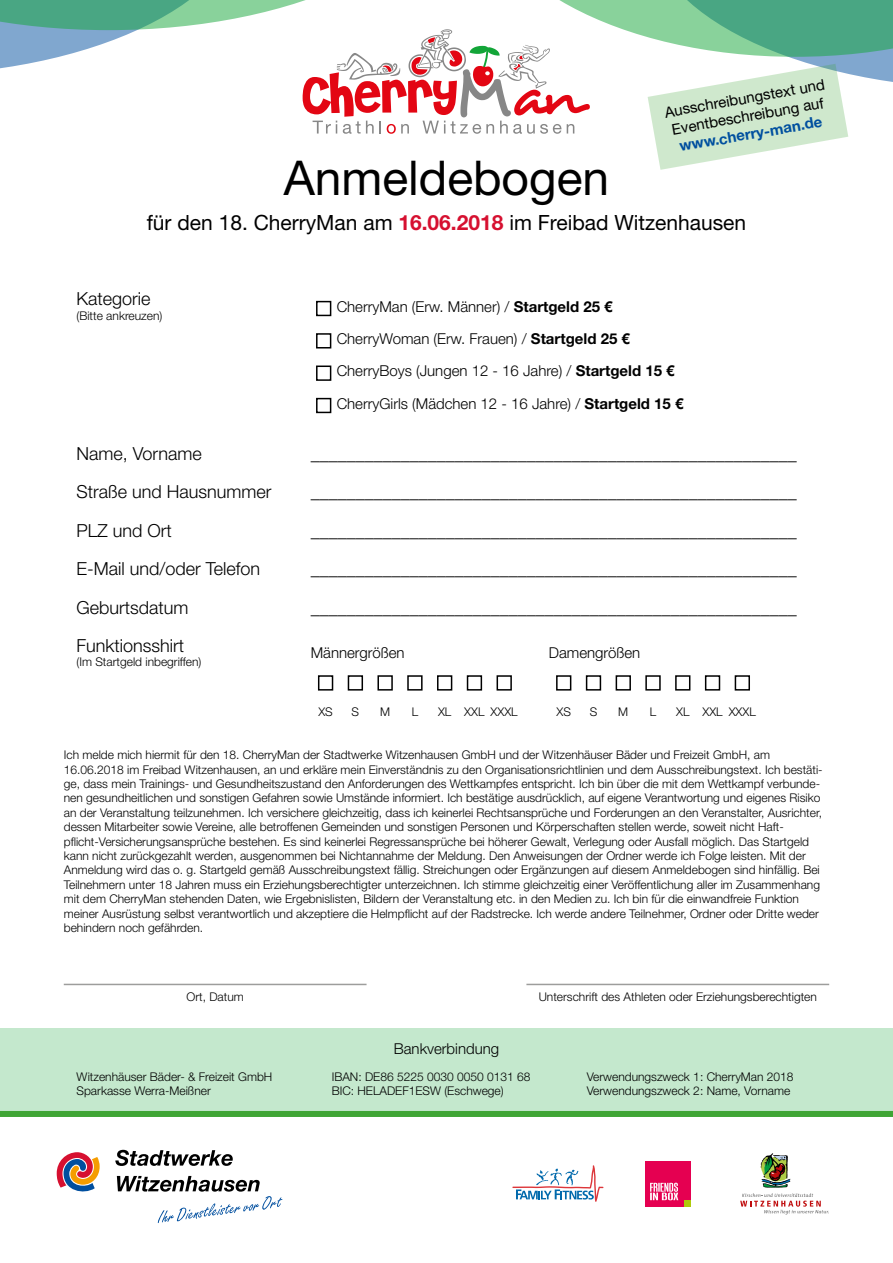
<style>
.page{position:relative;width:893px;height:1263px;background:#fff}
.page>*{position:absolute;margin:0;border:0;box-sizing:border-box;transform-origin:0 0}
.t1{font:48px "Helvetica Neue LT Std";color:#000}
.t2{font:21px "Helvetica Neue LT Std";color:#000}
.t3{font:300 18px "Helvetica Neue LT Std";color:#000}
.t4{font:300 15px/32.4px "Helvetica Neue LT Std";color:#000}
.t5{font:15px/18px "Helvetica Neue LT Std";color:#000}
.t6{font:700 15px "Helvetica Neue LT Std";color:#004f9f}
.t7{font:300 12px/14.4px "Helvetica Neue LT Std";color:#000}
.s1{font-weight:700;color:#d61030}
.s2{font-weight:700}
</style>
<div class="page">
<div style="left:0;top:1028px;width:893px;height:86px;background:#c4e8cd"></div>
<svg style="left:57px;top:1152px;width:43px;height:40px"></svg>
<svg style="left:115px;top:1150px;width:118px;height:16px"></svg>
<svg style="left:117px;top:1176px;width:165px;height:47px"></svg>
<div style="left:316px;top:301px;width:15px;height:15px;border:2px solid #000"></div>
<div style="left:316px;top:333px;width:15px;height:15px;border:2px solid #000"></div>
<div style="left:316px;top:365px;width:15px;height:16px;border:2px solid #000"></div>
<div style="left:316px;top:398px;width:15px;height:15px;border:2px solid #000"></div>
<div style="left:318px;top:675px;width:15px;height:16px;border:2px solid #000"></div>
<div style="left:348px;top:675px;width:15px;height:16px;border:2px solid #000"></div>
<div style="left:377px;top:675px;width:16px;height:16px;border:2px solid #000"></div>
<div style="left:407px;top:675px;width:16px;height:16px;border:2px solid #000"></div>
<div style="left:437px;top:675px;width:15px;height:16px;border:2px solid #000"></div>
<div style="left:467px;top:675px;width:15px;height:16px;border:2px solid #000"></div>
<div style="left:497px;top:675px;width:15px;height:16px;border:2px solid #000"></div>
<div style="left:556px;top:675px;width:15px;height:16px;border:2px solid #000"></div>
<div style="left:586px;top:675px;width:15px;height:16px;border:2px solid #000"></div>
<div style="left:616px;top:675px;width:15px;height:16px;border:2px solid #000"></div>
<div style="left:645px;top:675px;width:16px;height:16px;border:2px solid #000"></div>
<div style="left:675px;top:675px;width:15px;height:16px;border:2px solid #000"></div>
<div style="left:705px;top:675px;width:15px;height:16px;border:2px solid #000"></div>
<div style="left:735px;top:675px;width:15px;height:16px;border:2px solid #000"></div>
<hr style="left:64px;top:984px;width:303px;height:1px;background:#9d9d9c">
<hr style="left:526px;top:984px;width:303px;height:1px;background:#9d9d9c">
<div style="left:0;top:1111px;width:893px;height:6px;background:#3fa535"></div>
<div style="left:645px;top:1161px;width:46px;height:45px;background:#e50051"></div>
<svg style="left:650px;top:1183px;width:28px;height:17px"></svg>
<svg style="left:685px;top:1200px;width:6px;height:6px"></svg>
<svg style="left:740px;top:1193px;width:89px;height:21px"></svg>
<svg style="left:761px;top:1153px;width:29px;height:34px"></svg>
<svg style="left:512px;top:1165px;width:91px;height:37px"></svg>
<svg style="left:0;top:0;width:893px;height:170px"></svg>
<p class="t5" style="left:663px;top:103px;width:164px;rotate:-10deg">Ausschreibungstext und<br>Eventbeschreibung auf</p>
<p class="t6" style="left:678px;top:137px;width:146px;rotate:-10deg">www.cherry-man.de</p>
<h1 class="t1" style="left:284px;top:149px;width:327px">Anmeldebogen</h1>
<h2 class="t2" style="left:147px;top:210px;width:601px">für den 18. CherryMan am <span class="s1">16.06.2018</span> im Freibad Witzenhausen</h2>
<h3 class="t3" style="left:77px;top:288px;width:76px">Kategorie</h3>
<p class="t7" style="left:77px;top:308px;width:87px">(Bitte ankreuzen)</p>
<p class="t4" style="left:337px;top:290px;width:348px">CherryMan (Erw. Männer) / <span class="s2">Startgeld 25 € </span>CherryWoman (Erw. Frauen) / <span class="s2">Startgeld 25 € </span>CherryBoys (Jungen 12 - 16 Jahre) / <span class="s2">Startgeld 15 € </span>CherryGirls (Mädchen 12 - 16 Jahre) / <span class="s2">Startgeld 15 €</span></p>
<h3 class="t3" style="left:77px;top:443px;width:127px">Name, Vorname</h3>
<h3 class="t3" style="left:311px;top:443px;width:487px">______________________________________________________</h3>
<h3 class="t3" style="left:77px;top:481px;width:197px">Straße und Hausnummer</h3>
<h3 class="t3" style="left:311px;top:481px;width:487px">______________________________________________________</h3>
<h3 class="t3" style="left:77px;top:519px;width:97px">PLZ und Ort</h3>
<h3 class="t3" style="left:311px;top:519px;width:487px">______________________________________________________</h3>
<h3 class="t3" style="left:77px;top:558px;width:185px">E-Mail und/oder Telefon</h3>
<h3 class="t3" style="left:311px;top:558px;width:487px">______________________________________________________</h3>
<h3 class="t3" style="left:77px;top:596px;width:113px">Geburtsdatum</h3>
<h3 class="t3" style="left:311px;top:596px;width:487px">______________________________________________________</h3>
<h3 class="t3" style="left:77px;top:634px;width:109px">Funktionsshirt</h3>
<p class="t7" style="left:77px;top:654px;width:126px">(Im Startgeld inbegriffen)</p>
<p class="t4" style="left:311px;top:636px;width:95px">Männergrößen</p>
<p class="t4" style="left:549px;top:636px;width:93px">Damengrößen</p>
<p class="t7" style="left:318px;top:704px;width:16px">XS</p>
<p class="t7" style="left:352px;top:704px;width:9px">S</p>
<p class="t7" style="left:380px;top:704px;width:11px">M</p>
<p class="t7" style="left:412px;top:704px;width:8px">L</p>
<p class="t7" style="left:438px;top:704px;width:81px">XL XXL XXXL</p>
<p class="t7" style="left:556px;top:704px;width:16px">XS</p>
<p class="t7" style="left:590px;top:704px;width:9px">S</p>
<p class="t7" style="left:618px;top:704px;width:11px">M</p>
<p class="t7" style="left:650px;top:704px;width:8px">L</p>
<p class="t7" style="left:676px;top:704px;width:81px">XL XXL XXXL</p>
<p class="t7" style="left:64px;top:747px;width:760px">Ich melde mich hiermit für den 18. CherryMan der Stadtwerke Witzenhausen GmbH und der Witzenhäuser Bäder und Freizeit GmbH, am 16.06.2018 im Freibad Witzenhausen, an und erkläre mein Einverständnis zu den Organisationsrichtlinien und dem Ausschreibungstext. Ich bestäti&shy;ge, dass mein Trainings- und Gesundheitszustand den Anforderungen des Wettkampfes entspricht. Ich bin über die mit dem Wettkampf verbunde&shy;nen gesundheitlichen und sonstigen Gefahren sowie Umstände informiert. Ich bestätige ausdrücklich, auf eigene Verantwortung und eigenes Risiko an der Veranstaltung teilzunehmen. Ich versichere gleichzeitig, dass ich keinerlei Rechtsansprüche und Forderungen an den Veranstalter, Ausrichter, dessen Mitarbeiter sowie Vereine, alle betroffenen Gemeinden und sonstigen Personen und Körperschaften stellen werde, soweit nicht Haft&shy;pflicht-Versicherungsansprüche bestehen. Es sind keinerlei Regressansprüche bei höherer Gewalt, Verlegung oder Ausfall möglich. Das Startgeld kann nicht zurückgezahlt werden, ausgenommen bei Nichtannahme der Meldung. Den Anweisungen der Ordner werde ich Folge leisten. Mit der Anmeldung wird das o. g. Startgeld gemäß Ausschreibungstext fällig. Streichungen oder Ergänzungen auf diesem Anmeldebogen sind hinfällig. Bei Teilnehmern unter 18 Jahren muss ein Erziehungsberechtigter unterzeichnen. Ich stimme gleichzeitig einer Veröffentlichung aller im Zusammenhang mit dem CherryMan stehenden Daten, wie Ergebnislisten, Bildern der Veranstaltung etc. in den Medien zu. Ich bin für die einwandfreie Funktion meiner Ausrüstung selbst verantwortlich und akzeptiere die Helmpflicht auf der Radstrecke. Ich werde andere Teilnehmer, Ordner oder Dritte weder behindern noch gefährden.</p>
<p class="t7" style="left:186px;top:989px;width:59px">Ort, Datum</p>
<p class="t7" style="left:539px;top:989px;width:280px">Unterschrift des Athleten oder Erziehungsberechtigten</p>
<p class="t4" style="left:394px;top:1032px;width:107px">Bankverbindung</p>
<p class="t7" style="left:77px;top:1069px;width:197px">Witzenhäuser Bäder- &amp; Freizeit GmbH<br>Sparkasse Werra-Meißner</p>
<p class="t7" style="left:332px;top:1069px;width:200px">IBAN: DE86 5225 0030 0050 0131 68<br>BIC: HELADEF1ESW (Eschwege)</p>
<p class="t7" style="left:587px;top:1069px;width:208px">Verwendungszweck 1: CherryMan 2018<br>Verwendungszweck 2: Name, Vorname</p>
</div>
